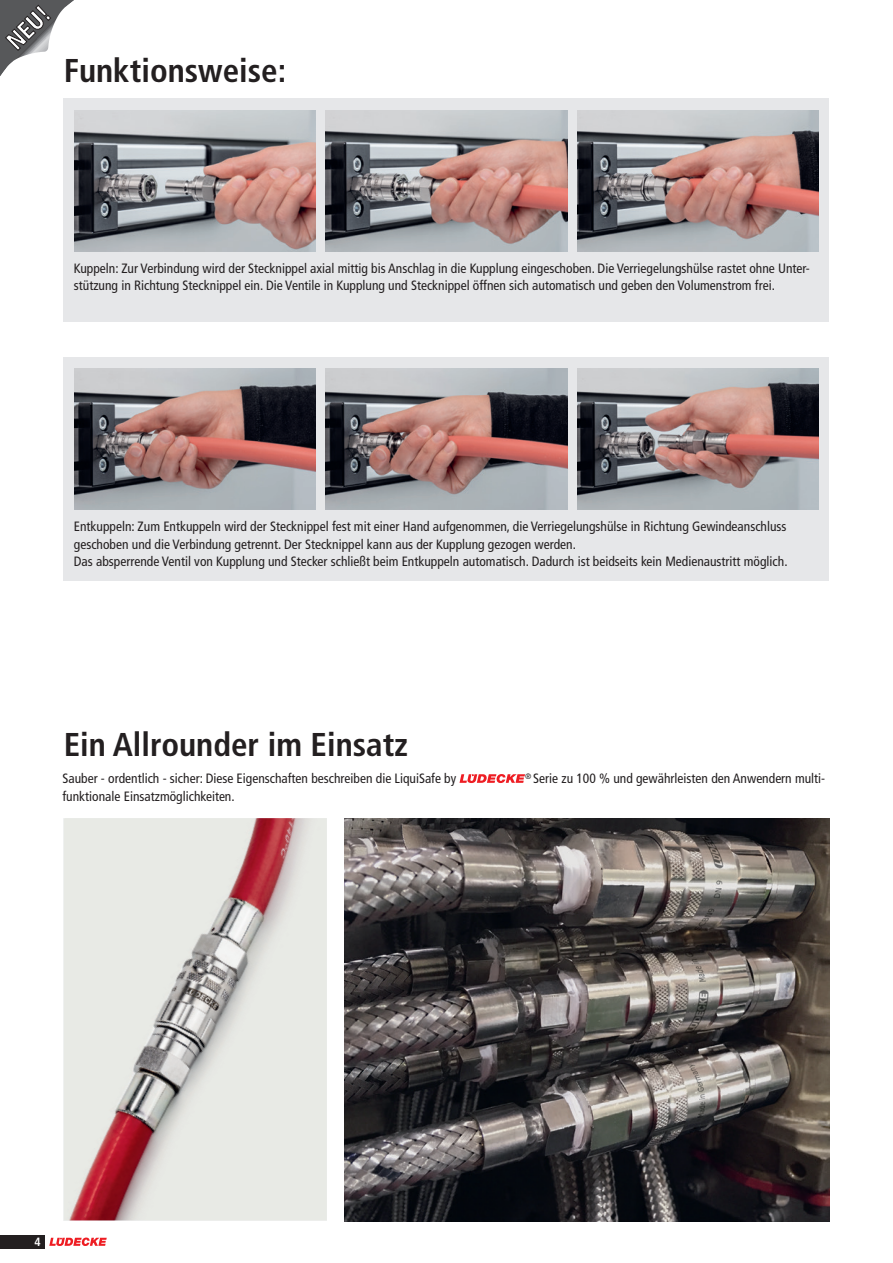
<style>
.page{position:relative;width:893px;height:1263px;background:#fff}
.page>*{position:absolute;margin:0;border:0;box-sizing:border-box;transform-origin:0 0}
.t1{font:700 condensed 33px "Frutiger";color:#231f20}
.t2{font:condensed 13.5px/17.5px "Frutiger";color:#231f20}
.t3{font:700 condensed 12px "Frutiger";color:#fff}
</style>
<div class="page">
<svg style="left:49px;top:1237px;width:58px;height:9px"></svg>
<div style="left:0;top:1235px;width:45px;height:13px;background:#231f20"></div>
<div style="left:64px;top:99px;width:765px;height:223px;background:#e6e7e9"></div>
<div style="left:64px;top:357px;width:765px;height:223px;background:#e6e7e9"></div>
<img style="left:74px;top:110px;width:241px;height:141px">
<img style="left:74px;top:368px;width:241px;height:141px">
<img style="left:326px;top:110px;width:241px;height:141px">
<img style="left:326px;top:368px;width:241px;height:141px">
<img style="left:577px;top:110px;width:242px;height:141px">
<img style="left:577px;top:368px;width:242px;height:141px">
<img style="left:64px;top:818px;width:263px;height:402px">
<img style="left:344px;top:818px;width:485px;height:403px">
<svg style="left:0;top:0;width:103px;height:107px"></svg>
<svg style="left:459px;top:774px;width:66px;height:9px"></svg>
<p class="t1" style="left:64px;top:51px;width:224px">Funktionsweise:</p>
<p class="t2" style="left:74px;top:259px;width:738px">Kuppeln: Zur Verbindung wird der Stecknippel axial mittig bis Anschlag in die Kupplung eingeschoben. Die Verriegelungshülse rastet ohne Unter&shy;stützung in Richtung Stecknippel ein. Die Ventile in Kupplung und Stecknippel öffnen sich automatisch und geben den Volumenstrom frei.</p>
<p class="t2" style="left:74px;top:518px;width:714px">Entkuppeln: Zum Entkuppeln wird der Stecknippel fest mit einer Hand aufgenommen, die Verriegelungshülse in Richtung Gewindeanschluss geschoben und die Verbindung getrennt. Der Stecknippel kann aus der Kupplung gezogen werden.</p>
<p class="t2" style="left:74px;top:553px;width:715px">Das absperrende Ventil von Kupplung und Stecker schließt beim Entkuppeln automatisch. Dadurch ist beidseits kein Medienaustritt möglich.</p>
<p class="t1" style="left:64px;top:725px;width:346px">Ein Allrounder im Einsatz</p>
<p class="t2" style="left:63px;top:770px;width:395px">Sauber - ordentlich - sicher: Diese Eigenschaften beschreiben die LiquiSafe by</p>
<p class="t2" style="left:525px;top:770px;width:302px"><sup>®</sup> Serie zu 100 % und gewährleisten den Anwendern multi-</p>
<p class="t2" style="left:63px;top:787px;width:174px">funktionale Einsatzmöglichkeiten.</p>
<p class="t3" style="left:35px;top:1235px;width:8px">4</p>
</div>
